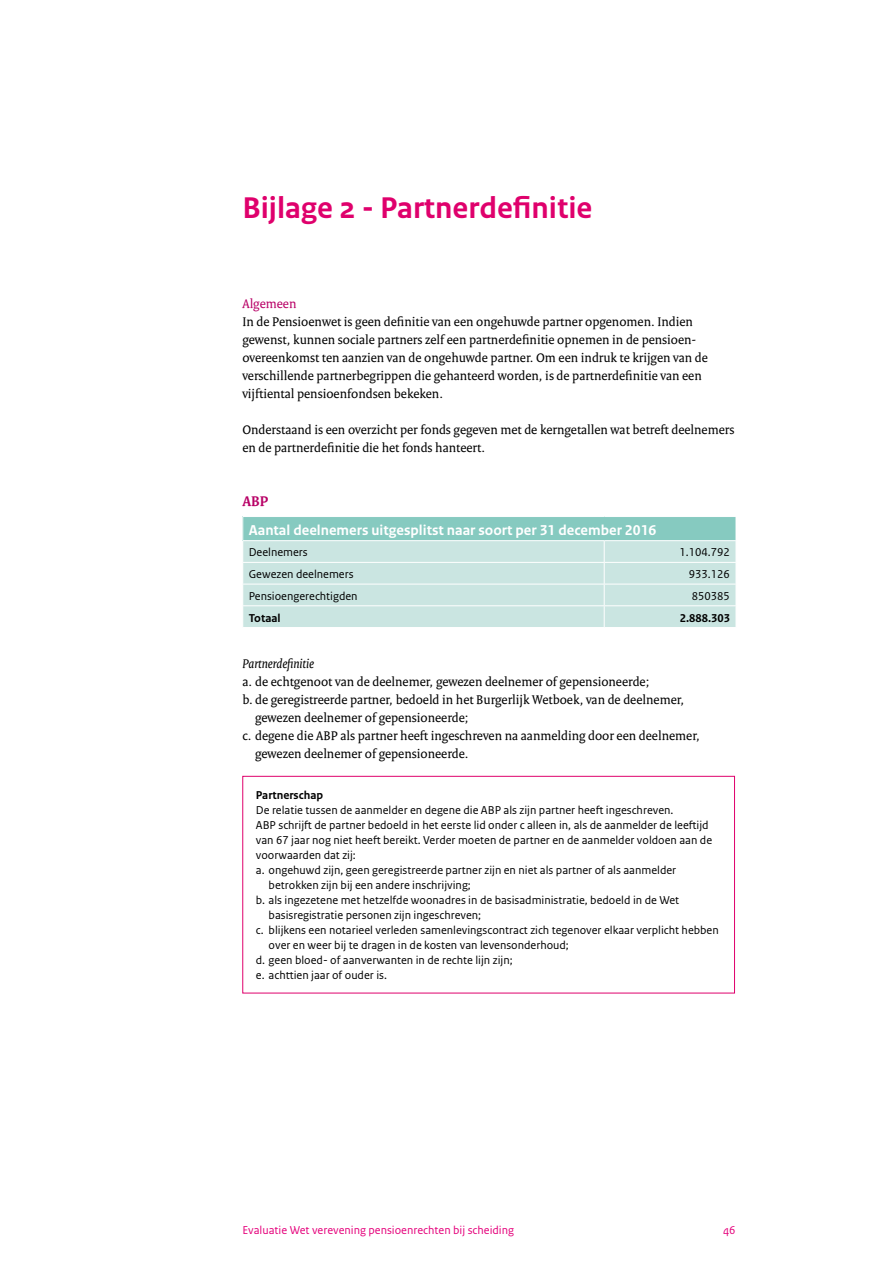
<style>
.page{position:relative;width:893px;height:1263px;background:#fff}
.page>*{position:absolute;margin:0;border:0;box-sizing:border-box;transform-origin:0 0}
._04_RO_Paragraafkop{font:700 31.5px "Rijksoverheid Sans Text";color:#df006c}
._30_RO_Tabel_Kop{font:700 15px "Rijksoverheid Sans Text";color:#fff}
._05_RO_Alineakop_bij{font:700 15px "Rijksoverheid Serif";color:#b80066}
._10_RO_Broodtekst{font:13.5px/18px "Rijksoverheid Serif";color:#000}
._11_RO_Opsomming{font:13.5px/18px "Rijksoverheid Serif";color:#000}
._10_RO_Broodtekst-2{font:italic 13.5px "Rijksoverheid Serif";color:#000}
._07_RO_Tussenkop{font:13.5px "Rijksoverheid Serif";color:#b80066}
._32_RO_Tabel_Broodte{font:12px/15px "Rijksoverheid Sans Text";color:#000}
.t1{font:12px "Rijksoverheid Sans Text";color:#e5007b}
._32_RO_Tabel_Broodte-2{font:700 12px "Rijksoverheid Sans Text";color:#000}
._31_RO_Tabel_Tussenk{font:700 12px "Rijksoverheid Sans Text";color:#000}
</style>
<div class="page">
<svg style="left:242px;top:517px;width:494px;height:110px;background:#bfe0db"></svg>
<div style="left:242px;top:776px;width:493px;height:217px;border:1px solid #df006c"></div>
<p class="_04_RO_Paragraafkop" style="left:242px;top:190px;width:352px">Bijlage 2 - Partnerdefinitie</p>
<p class="_07_RO_Tussenkop" style="left:242px;top:295px;width:56px">Algemeen</p>
<p class="_10_RO_Broodtekst" style="left:242px;top:312px;width:467px">In de Pensioenwet is geen definitie van een ongehuwde partner opgenomen. Indien gewenst, kunnen sociale partners zelf een partnerdefinitie opnemen in de pensioen&shy;overeenkomst ten aanzien van de ongehuwde partner. Om een indruk te krijgen van de verschillende partnerbegrippen die gehanteerd worden, is de partnerdefinitie van een vijftiental pensioenfondsen bekeken.</p>
<p class="_10_RO_Broodtekst" style="left:242px;top:420px;width:493px">Onderstaand is een overzicht per fonds gegeven met de kerngetallen wat betreft deelnemers en de partnerdefinitie die het fonds hanteert.</p>
<p class="_05_RO_Alineakop_bij" style="left:242px;top:492px;width:28px">ABP</p>
<p class="_30_RO_Tabel_Kop" style="left:249px;top:521px;width:409px">Aantal deelnemers uitgesplitst naar soort per 31 december 2016</p>
<p class="_32_RO_Tabel_Broodte" style="left:249px;top:545px;width:61px">Deelnemers</p>
<p class="_32_RO_Tabel_Broodte" style="left:679px;top:545px;width:52px">1.104.792</p>
<p class="_32_RO_Tabel_Broodte" style="left:249px;top:567px;width:106px">Gewezen deelnemers</p>
<p class="_32_RO_Tabel_Broodte" style="left:689px;top:567px;width:43px">933.126</p>
<p class="_32_RO_Tabel_Broodte" style="left:249px;top:589px;width:110px">Pensioengerechtigden</p>
<p class="_32_RO_Tabel_Broodte" style="left:692px;top:589px;width:40px">850385</p>
<p class="_32_RO_Tabel_Broodte-2" style="left:249px;top:611px;width:33px">Totaal</p>
<p class="_32_RO_Tabel_Broodte-2" style="left:680px;top:611px;width:52px">2.888.303</p>
<p class="_10_RO_Broodtekst-2" style="left:242px;top:655px;width:73px">Partnerdefinitie</p>
<p class="_11_RO_Opsomming" style="left:242px;top:672px;width:409px">a. de echtgenoot van de deelnemer, gewezen deelnemer of gepensioneerde;</p>
<p class="_11_RO_Opsomming" style="left:255px;top:690px;width:431px;text-indent:-13px">b. de geregistreerde partner, bedoeld in het Burgerlijk Wetboek, van de deelnemer, gewezen deelnemer of gepensioneerde;</p>
<p class="_11_RO_Opsomming" style="left:255px;top:726px;width:446px;text-indent:-13px">c. degene die ABP als partner heeft ingeschreven na aanmelding door een deelnemer, gewezen deelnemer of gepensioneerde.</p>
<p class="_31_RO_Tabel_Tussenk" style="left:256px;top:788px;width:69px">Partnerschap</p>
<p class="_32_RO_Tabel_Broodte" style="left:256px;top:803px;width:419px">De relatie tussen de aanmelder en degene die ABP als zijn partner heeft ingeschreven.</p>
<p class="_32_RO_Tabel_Broodte" style="left:256px;top:818px;width:458px">ABP schrijft de partner bedoeld in het eerste lid onder c alleen in, als de aanmelder de leeftijd van 67 jaar nog niet heeft bereikt. Verder moeten de partner en de aanmelder voldoen aan de voorwaarden dat zij:</p>
<p class="_32_RO_Tabel_Broodte" style="left:269px;top:863px;width:409px;text-indent:-13px">a. ongehuwd zijn, geen geregistreerde partner zijn en niet als partner of als aanmelder betrokken zijn bij een andere inschrijving;</p>
<p class="_32_RO_Tabel_Broodte" style="left:269px;top:893px;width:412px;text-indent:-13px">b. als ingezetene met hetzelfde woonadres in de basisadministratie, bedoeld in de Wet basisregistratie personen zijn ingeschreven;</p>
<p class="_32_RO_Tabel_Broodte" style="left:269px;top:923px;width:452px;text-indent:-13px">c. blijkens een notarieel verleden samenlevingscontract zich tegenover elkaar verplicht hebben over en weer bij te dragen in de kosten van levensonderhoud;</p>
<p class="_32_RO_Tabel_Broodte" style="left:256px;top:953px;width:258px">d. geen bloed- of aanverwanten in de rechte lijn zijn;</p>
<p class="_32_RO_Tabel_Broodte" style="left:256px;top:968px;width:133px">e. achttien jaar of ouder is.</p>
<p class="t1" style="left:242px;top:1223px;width:273px">Evaluatie Wet verevening pensioenrechten bij scheiding</p>
<p class="t1" style="left:723px;top:1223px;width:14px">46</p>
</div>
